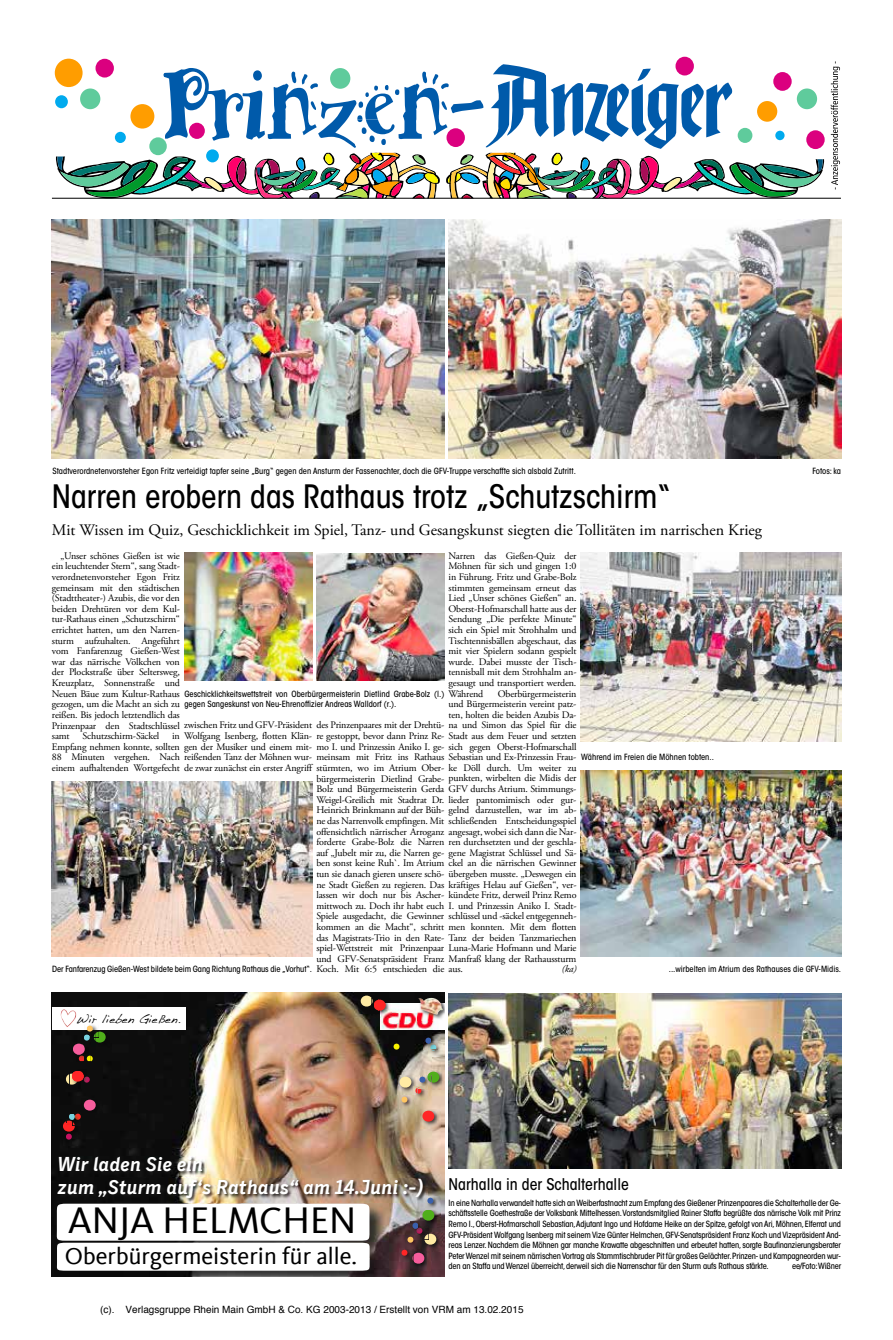
<style>
.page{position:relative;width:893px;height:1340px;background:#fff}
.page>*{position:absolute;margin:0;border:0;box-sizing:border-box;transform-origin:0 0}
.t1{font:37.95px "CDU Kievit Tab";color:#000}
.t2{font:500 condensed 31.95px "ITC Avant Garde Std";color:#000}
.t3{font:24px "CDU Kievit Tab";color:#000}
.t4{font:italic 700 19.95px/23px "CDU Skopex";color:#fff}
.t5{font:16.05px "Adobe Garamond Pro";color:#000}
.t6{font:500 condensed 16.05px "ITC Avant Garde Std";color:#000}
.t7{font:12px "Handwriting Dakota";color:#000}
.t8{font:10.05px/10.6px "Adobe Garamond Pro";letter-spacing:-.015em;color:#000;text-align:justify}
.t9{font:10.05px "Helvetica";color:#000}
.t10{font:italic 10.05px "Adobe Garamond Pro";color:#000}
.t11{font:500 condensed 8.55px/10.6px "ITC Avant Garde Std";color:#000;text-align:justify}
.t12{font:500 condensed 8.55px "ITC Avant Garde Std";letter-spacing:-.02em;color:#000}
</style>
<div class="page">
<hr style="left:52px;top:198px;width:789px;height:1px;background:#000">
<div style="left:55px;top:59px;width:28px;height:28px;background:#ff9d00;border-radius:50%"></div>
<svg style="left:55px;top:64px;width:770px;height:135px"></svg>
<svg style="left:831px;top:61px;width:9px;height:128px"></svg>
<img style="left:449px;top:993px;width:392px;height:175px">
<img style="left:449px;top:219px;width:392px;height:239px">
<img style="left:581px;top:552px;width:260px;height:189px">
<img style="left:52px;top:219px;width:392px;height:239px">
<img style="left:52px;top:781px;width:260px;height:175px">
<img style="left:581px;top:771px;width:260px;height:185px">
<img style="left:184px;top:552px;width:128px;height:128px">
<img style="left:316px;top:553px;width:128px;height:127px">
<img style="left:52px;top:992px;width:392px;height:284px">
<img style="left:381px;top:1003px;width:63px;height:26px">
<div style="left:52px;top:1007px;width:133px;height:22px;background:#fff"></div>
<img style="left:61px;top:1009px;width:15px;height:17px">
<img style="left:61px;top:1119px;width:2px;height:19px">
<img style="left:359px;top:994px;width:20px;height:19px">
<img style="left:425px;top:1070px;width:19px;height:19px">
<img style="left:82px;top:1098px;width:20px;height:19px">
<img style="left:399px;top:1102px;width:14px;height:6px">
<img style="left:64px;top:1139px;width:14px;height:6px">
<svg style="left:392px;top:1042px;width:13px;height:13px"></svg>
<img style="left:428px;top:1043px;width:14px;height:13px">
<img style="left:372px;top:998px;width:20px;height:19px">
<img style="left:381px;top:1003px;width:11px;height:14px">
<img style="left:372px;top:998px;width:7px;height:15px">
<svg style="left:360px;top:995px;width:13px;height:12px"></svg>
<svg style="left:379px;top:999px;width:7px;height:11px"></svg>
<svg style="left:381px;top:1003px;width:5px;height:7px"></svg>
<svg style="left:374px;top:999px;width:5px;height:11px"></svg>
<img style="left:397px;top:1075px;width:2px;height:19px">
<svg style="left:399px;top:1071px;width:41px;height:31px"></svg>
<img style="left:423px;top:1036px;width:14px;height:13px">
<svg style="left:425px;top:1037px;width:12px;height:13px"></svg>
<svg style="left:63px;top:1099px;width:33px;height:40px"></svg>
<img style="left:420px;top:1109px;width:20px;height:19px">
<svg style="left:422px;top:1110px;width:13px;height:12px"></svg>
<img style="left:55px;top:1203px;width:334px;height:73px">
<img style="left:56px;top:1203px;width:314px;height:37px">
<img style="left:59px;top:1156px;width:147px;height:20px">
<img style="left:57px;top:1183px;width:41px;height:16px">
<img style="left:98px;top:1178px;width:329px;height:24px">
<img style="left:439px;top:1232px;width:3px;height:19px">
<img style="left:439px;top:1208px;width:1px;height:19px">
<img style="left:410px;top:1263px;width:20px;height:7px">
<img style="left:399px;top:1248px;width:2px;height:13px">
<svg style="left:401px;top:1196px;width:38px;height:67px;background:#776460"></svg>
<img style="left:417px;top:996px;width:27px;height:24px">
<img style="left:419px;top:997px;width:22px;height:6px">
<img style="left:420px;top:1003px;width:23px;height:11px">
<img style="left:57px;top:1242px;width:313px;height:28px">
<img style="left:64px;top:1072px;width:20px;height:19px">
<img style="left:106px;top:1030px;width:6px;height:19px">
<svg style="left:66px;top:1025px;width:40px;height:63px;background:#43332c"></svg>
<p class="t11" style="left:52px;top:465px;width:525px">Stadtverordnetenvorsteher Egon Fritz verteidigt tapfer seine „Burg“ gegen den Ansturm der Fassenachter, doch die GFV-Truppe verschaffte sich alsbald Zutritt.</p>
<p class="t11" style="left:812px;top:465px;width:30px">Fotos: ka</p>
<h2 class="t2" style="left:52px;top:477px;width:620px">Narren erobern das Rathaus trotz „Schutzschirm“</h2>
<h3 class="t5" style="left:52px;top:520px;width:712px">Mit Wissen im Quiz, Geschicklichkeit im Spiel, Tanz- und Gesangskunst siegten die Tollitäten im narrischen Krieg</h3>
<p class="t8" style="left:448px;top:550px;width:129px">Narren das Gießen-Quiz der Möhnen für sich und gingen 1:0 in Führung. Fritz und Grabe-Bolz stimmten gemeinsam erneut das Lied „Unser schönes Gießen“ an.<br>Oberst-Hofmarschall hatte aus der Sendung „Die perfekte Minute“ sich ein Spiel mit Strohhalm und Tischtennisbällen abgeschaut, das mit vier Spielern sodann gespielt wurde. Dabei musste der Tisch&shy;tennisball mit dem Strohhalm an&shy;gesaugt und transportiert werden.<br>Während</p>
<p class="t8" style="left:52px;top:550px;width:526px;text-align:left;text-indent:9px">„Unser schönes Gießen ist wie<br>ein leuchtender Stern“, sang Stadt-<br>verordnetenvorsteher Egon Fritz<br>gemeinsam mit den städtischen<br>(Stadttheater-) Azubis, die vor den<br>beiden Drehtüren vor dem Kul-<br>tur-Rathaus einen „Schutzschirm“<br>errichtet hatten, um den Narren-<br>sturm aufzuhalten. Angeführt<br>vom Fanfarenzug Gießen-West<br>war das närrische Völkchen von<br>der Plockstraße über Seltersweg,<br>Kreuzplatz, Sonnenstraße und<br>Neuen Bäue zum Kultur-Rathaus<br>gezogen, um die Macht an sich zu<br>reißen. Bis jedoch letztendlich das<br>Prinzenpaar den Stadtschlüssel zwischen Fritz und GFV-Präsident des Prinzenpaares mit der Drehtü- na und Simon das Spiel für die samt</p>
<p class="t8" style="left:448px;top:688px;width:129px;text-indent:49px">Oberbürgermeisterin und Bürgermeisterin vereint patz&shy;ten, holten die beiden Azubis Da-</p>
<p class="t11" style="left:184px;top:688px;width:262px">Geschicklichkeitswettstreit von Oberbürgermeisterin Dietlind Grabe-Bolz (l.) gegen Sangeskunst von Neu-Ehrenoffizier Andreas Walldorf (r.).</p>
<p class="t8" style="left:83px;top:731px;width:78px">Schutzschirm-Säckel</p>
<p class="t8" style="left:172px;top:731px;width:406px">in Wolfgang Isenberg, flotten Klän- re gestoppt, bevor dann Prinz Re- Stadt aus dem Feuer und setzten</p>
<p class="t8" style="left:52px;top:741px;width:526px">Empfang nehmen konnte, sollten gen der Musiker und einem mit- mo I. und Prinzessin Aniko I. ge- sich gegen Oberst-Hofmarschall</p>
<p class="t8" style="left:52px;top:752px;width:526px">88 Minuten vergehen. Nach reißenden Tanz der Möhnen wur- meinsam mit Fritz ins Rathaus Sebastian und Ex-Prinzessin Frau-</p>
<p class="t8" style="left:52px;top:762px;width:526px">einem aufhaltenden Wortgefecht de zwar zunächst ein erster Angriff stürmten, wo im Atrium Ober- ke Döll durch. Um weiter zu</p>
<p class="t8" style="left:316px;top:773px;width:262px">bürgermeisterin Dietlind Grabe- punkten, wirbelten die Midis der</p>
<p class="t8" style="left:316px;top:784px;width:262px">Bolz und Bürgermeisterin Gerda GFV durchs Atrium. Stimmungs-</p>
<p class="t8" style="left:316px;top:794px;width:262px">Weigel-Greilich mit Stadtrat Dr. lieder pantomimisch oder gur-</p>
<p class="t8" style="left:316px;top:805px;width:262px">Heinrich Brinkmann auf der Büh- gelnd darzustellen, war im ab-</p>
<p class="t8" style="left:316px;top:815px;width:262px">ne das Narrenvolk empfingen. Mit schließenden Entscheidungsspiel</p>
<p class="t8" style="left:316px;top:826px;width:262px">offensichtlich närrischer Arroganz angesagt, wobei sich dann die Nar-</p>
<p class="t8" style="left:316px;top:837px;width:262px">forderte Grabe-Bolz die Narren ren durchsetzten und der geschla-</p>
<p class="t8" style="left:316px;top:847px;width:262px">auf „Jubelt mir zu, die Narren ge- gene Magistrat Schlüssel und Sä-</p>
<p class="t8" style="left:316px;top:858px;width:262px">ben sonst keine Ruh`. Im Atrium ckel an die närrischen Gewinner</p>
<p class="t8" style="left:316px;top:868px;width:262px">tun sie danach gieren unsere schö- übergeben musste. „Deswegen ein</p>
<p class="t8" style="left:316px;top:879px;width:262px">ne Stadt Gießen zu regieren. Das kräftiges Helau auf Gießen“, ver-</p>
<p class="t8" style="left:316px;top:890px;width:262px">lassen wir doch nur bis Ascher- kündete Fritz, derweil Prinz Remo</p>
<p class="t8" style="left:316px;top:900px;width:262px">mittwoch zu. Doch ihr habt euch I. und Prinzessin Aniko I. Stadt-</p>
<p class="t8" style="left:316px;top:911px;width:262px">Spiele ausgedacht, die Gewinner schlüssel und -säckel entgegenneh-</p>
<p class="t8" style="left:316px;top:921px;width:262px">kommen an die Macht“, schritt men konnten. Mit dem flotten</p>
<p class="t8" style="left:316px;top:932px;width:262px">das Magistrats-Trio in den Rate- Tanz der beiden Tanzmariechen</p>
<p class="t8" style="left:316px;top:943px;width:262px">spiel-Wettstreit mit Prinzenpaar Luna-Marie Hofmann und Marie</p>
<p class="t8" style="left:316px;top:953px;width:262px">und GFV-Senatspräsident Franz Manfraß klang der Rathaussturm</p>
<p class="t8" style="left:316px;top:964px;width:148px">Koch. Mit 6:5 entschieden die aus.</p>
<p class="t11" style="left:581px;top:752px;width:134px">Während im Freien die Möhnen tobten..</p>
<p class="t10" style="left:562px;top:963px;width:16px">(ka)</p>
<p class="t11" style="left:52px;top:964px;width:261px">Der Fanfarenzug Gießen-West bildete beim Gang Richtung Rathaus die „Vorhut“.</p>
<p class="t11" style="left:669px;top:964px;width:174px">...wirbelten im Atrium des Rathauses die GFV-Midis.</p>
<p class="t7" style="left:76px;top:1012px;width:106px">Wir lieben Gießen.</p>
<h3 class="t4" style="left:58px;top:1152px;width:367px">Wir laden Sie ein<br>zum „Sturm auf‘s Rathaus“ am 14.Juni :-)</h3>
<h1 class="t1" style="left:68px;top:1198px;width:290px">ANJA HELMCHEN</h1>
<h3 class="t3" style="left:65px;top:1242px;width:294px">Oberbürgermeisterin für alle.</h3>
<p class="t9" style="left:100px;top:1301px;width:425px">(c). Verlagsgruppe Rhein Main GmbH &amp; Co. KG 2003-2013 / Erstellt von VRM am 13.02.2015</p>
<h3 class="t6" style="left:449px;top:1174px;width:182px">Narhalla in der Schalterhalle</h3>
<p class="t11" style="left:449px;top:1197px;width:394px">In eine Narhalla verwandelt hatte sich anWeiberfastnacht zum Empfang des Gießener Prinzenpaares die Schalterhalle der Ge&shy;schäftsstelle Goethestraße der Volksbank Mittelhessen.Vorstandsmitglied Rainer Staffa begrüßte das närrische Volk mit Prinz Remo I.,Oberst-Hofmarschall Sebastian,Adjutant Ingo und Hofdame Heike an der Spitze,gefolgt von Ari,Möhnen,Elferrat und GFV-Präsident Wolfgang Isenberg mit seinem Vize Günter Helmchen,GFV-Senatspräsident Franz Koch und Vizepräsident And&shy;reas Lenzer.Nachdem die Möhnen gar manche Krawatte abgeschnitten und erbeutet hatten, sorgte Baufinanzierungsberater PeterWenzel mit seinem närrischenVortrag als Stammtischbruder Pit für großes Gelächter.Prinzen- und Kampagneorden wur&shy;den an Staffa und Wenzel überreicht,derweil sich die Narrenschar für den Sturm aufs Rathaus stärkte.</p>
<p class="t12" style="left:792px;top:1260px;width:51px">ee/Foto:Wißner</p>
</div>
